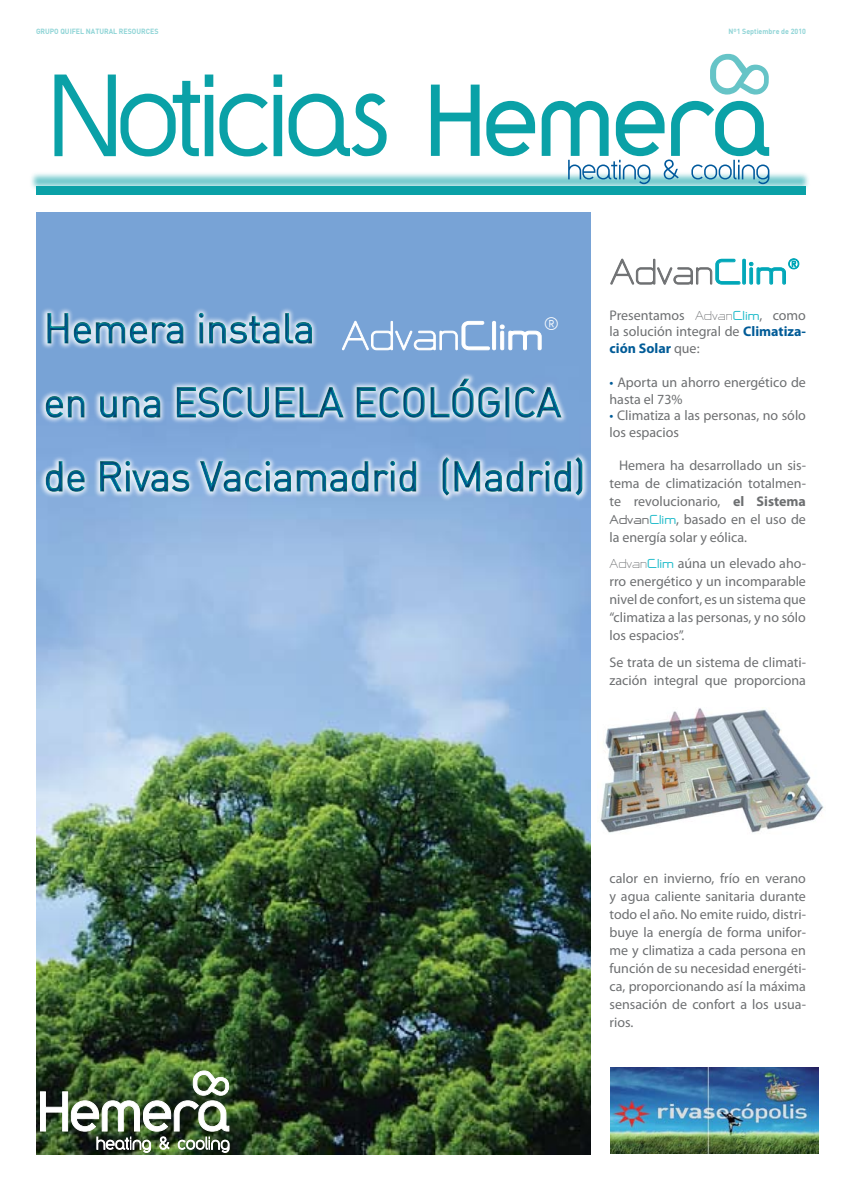
<style>
.page{position:relative;width:842px;height:1191px;background:#fff}
.page>*{position:absolute;margin:0;border:0;box-sizing:border-box;transform-origin:0 0}
.t1{font:50px "NP Naipol Allin One";color:#fff}
.t2{font:43.9px "NP Naipol Allin One";color:#6d6f71}
.t3{font:300 40px/74px "DIN Alternate";color:#005b97}
.t4{font:300 17.8px "DIN Alternate";color:#fff}
.t5{font:14px/18px "Myriad Pro";color:#6d6f71;text-align:justify}
.t6{font:300 14px "DIN Alternate";color:#00a7b8}
.t7{font:700 7.4px "DIN";color:#91d5d7;scale:.95 1}
.s1{font-weight:700}
.s2{font-weight:700;color:#00a7b8}
.s3{font-family:"NP Naipol Allin One";font-size:16px}
.s4{font-family:"NP Naipol Allin One";font-weight:700;font-size:16px;color:#1bbac9}
.s5{font-weight:700;color:#005b97}
.s6{color:#005b97}
.s7{font-family:"NP Naipol Allin One";font-weight:700;font-size:16px}
</style>
<div class="page">
<div style="left:29px;top:171px;width:785px;height:24px;background:#0aa1a7;opacity:.58"></div>
<div style="left:36px;top:187px;width:770px;height:8px;background:#0aa1a7"></div>
<img style="left:36px;top:212px;width:554px;height:942px">
<svg style="left:54px;top:74px;width:333px;height:83px"></svg>
<svg style="left:610px;top:258px;width:131px;height:27px"></svg>
<div style="left:742px;top:259px;width:4px;height:25px;border:1px solid #00a7b8"></div>
<svg style="left:749px;top:258px;width:50px;height:27px"></svg>
<img style="left:600px;top:707px;width:224px;height:126px">
<div style="left:38px;top:306px;width:630px;height:307px;background:#fff;opacity:.81"></div>
<div style="left:35px;top:298px;width:610px;height:292px;background:#000;opacity:.5"></div>
<img style="left:611px;top:1067px;width:207px;height:86px">
<img style="left:40px;top:1070px;width:190px;height:83px">
<svg style="left:431px;top:54px;width:338px;height:130px"></svg>
<p class="t7" style="left:36px;top:26px;width:131px">GRUPO QUIFEL NATURAL RESOURCES</p>
<p class="t7" style="left:728px;top:26px;width:83px">Nº1 Septiembre de 2010</p>
<h3 class="t3" style="left:44px;top:291px;width:272px">Hemera instala</h3>
<p class="t4" style="left:543px;top:313px;width:17px">®</p>
<h3 class="t3" style="left:44px;top:365px;width:543px">en una ESCUELA ECOLÓGICA de Rivas Vaciamadrid (Madrid)</h3>
<h1 class="t1" style="left:342px;top:314px;width:203px">Advan<span class="s1">Clim</span></h1>
<h2 class="t2" style="left:610px;top:253px;width:179px">Advan<span class="s2">Clim</span></h2>
<p class="t6" style="left:787px;top:255px;width:14px">®</p>
<p class="t5" style="left:609px;top:306px;width:198px;line-height:16.8px">Presentamos <span class="s3">Advan</span><span class="s4">Clim</span>, como la solución integral de <span class="s5">Climatiza&shy;ción Solar</span> que:</p>
<p class="t5" style="left:609px;top:373px;width:198px;line-height:16.8px"><span class="s6">•</span> Aporta un ahorro energético de hasta el 73%</p>
<p class="t5" style="left:609px;top:407px;width:198px;line-height:16.8px"><span class="s6">•</span> Climatiza a las personas, no sólo los espacios</p>
<p class="t5" style="left:609px;top:456px;width:198px;text-indent:10px">Hemera ha desarrollado un sis&shy;tema de climatización totalmen&shy;te revolucionario, <span class="s1">el Sistema </span><span class="s7">Advan</span><span class="s4">Clim</span>, basado en el uso de la energía solar y eólica.</p>
<p class="t5" style="left:609px;top:554px;width:198px"><span class="s3">Advan</span><span class="s4">Clim</span> aúna un elevado aho&shy;rro energético y un incomparable nivel de confort, es un sistema que “climatiza a las personas, y no sólo los espacios”.</p>
<p class="t5" style="left:609px;top:653px;width:198px">Se trata de un sistema de climati&shy;zación integral que proporciona</p>
<p class="t5" style="left:609px;top:869px;width:198px">calor en invierno, frío en verano y agua caliente sanitaria durante todo el año. No emite ruido, distri&shy;buye la energía de forma unifor&shy;me y climatiza a cada persona en función de su necesidad energéti&shy;ca, proporcionando así la máxima sensación de confort a los usua&shy;rios.</p>
</div>
